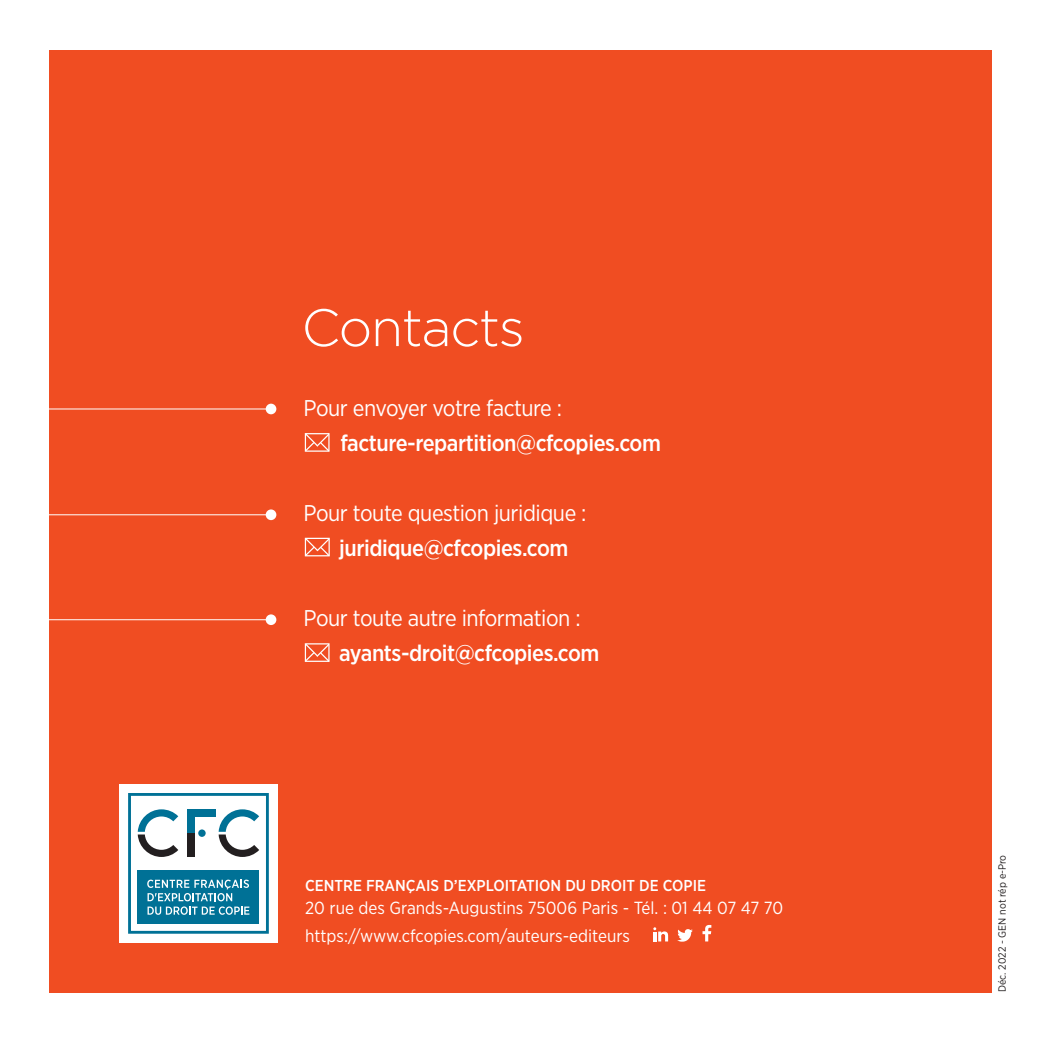
<style>
.page{position:relative;width:1042px;height:1042px;background:#fff}
.page>*{position:absolute;margin:0;border:0;box-sizing:border-box;transform-origin:0 0}
.t1{font:300 52.5px "Gotham";letter-spacing:-.025em;color:#fff}
.t2{font:500 22.75px "Gotham Narrow";letter-spacing:-.02em;color:#fff}
.t3{font:22.75px "Gotham Narrow";letter-spacing:-.02em;color:#fff}
.t4{font:17.5px "Gotham Narrow";color:#fff}
.t5{font:500 15.75px "Gotham Narrow";color:#fff}
.t6{font:10.5px "Gotham Narrow";color:#231f20}
</style>
<div class="page">
<div style="left:50px;top:50px;width:942px;height:942px;background:#f04d22"></div>
<div style="left:119px;top:784px;width:159px;height:159px;background:#fff"></div>
<svg style="left:128px;top:793px;width:141px;height:140px"></svg>
<svg style="left:304px;top:433px;width:26px;height:19px"></svg>
<hr style="left:47px;top:408px;width:219px;height:1px;background:#fff">
<div style="left:266px;top:404px;width:10px;height:10px;background:#fff;border-radius:50%"></div>
<hr style="left:47px;top:514px;width:219px;height:1px;background:#fff">
<div style="left:266px;top:509px;width:10px;height:11px;background:#fff;border-radius:50%"></div>
<hr style="left:47px;top:619px;width:219px;height:1px;background:#fff">
<div style="left:266px;top:614px;width:10px;height:11px;background:#fff;border-radius:50%"></div>
<svg style="left:304px;top:537px;width:26px;height:20px"></svg>
<svg style="left:304px;top:643px;width:26px;height:19px"></svg>
<svg style="left:653px;top:927px;width:15px;height:14px"></svg>
<svg style="left:677px;top:929px;width:16px;height:12px"></svg>
<svg style="left:702px;top:925px;width:9px;height:16px"></svg>
<h1 class="t1" style="left:301px;top:294px;width:225px">Contacts</h1>
<h2 class="t3" style="left:303px;top:394px;width:260px">Pour envoyer votre facture :</h2>
<h2 class="t2" style="left:340px;top:429px;width:322px">facture-repartition@cfcopies.com</h2>
<h2 class="t3" style="left:303px;top:499px;width:285px">Pour toute question juridique :</h2>
<h2 class="t2" style="left:339px;top:534px;width:231px">juridique@cfcopies.com</h2>
<h2 class="t3" style="left:303px;top:604px;width:279px">Pour toute autre information :</h2>
<h2 class="t2" style="left:339px;top:639px;width:262px">ayants-droit@cfcopies.com</h2>
<p class="t5" style="left:305px;top:875px;width:402px">CENTRE FRANÇAIS D’EXPLOITATION DU DROIT DE COPIE</p>
<p class="t4" style="left:305px;top:897px;width:480px">20 rue des Grands-Augustins 75006 Paris - Tél. : 01 44 07 47 70</p>
<p class="t4" style="left:305px;top:924px;width:326px">https://www.cfcopies.com/auteurs-editeurs</p>
<p class="t6" style="left:995px;top:992px;width:139px;rotate:-90deg">Déc. 2022 - GEN not rép e-Pro</p>
</div>
